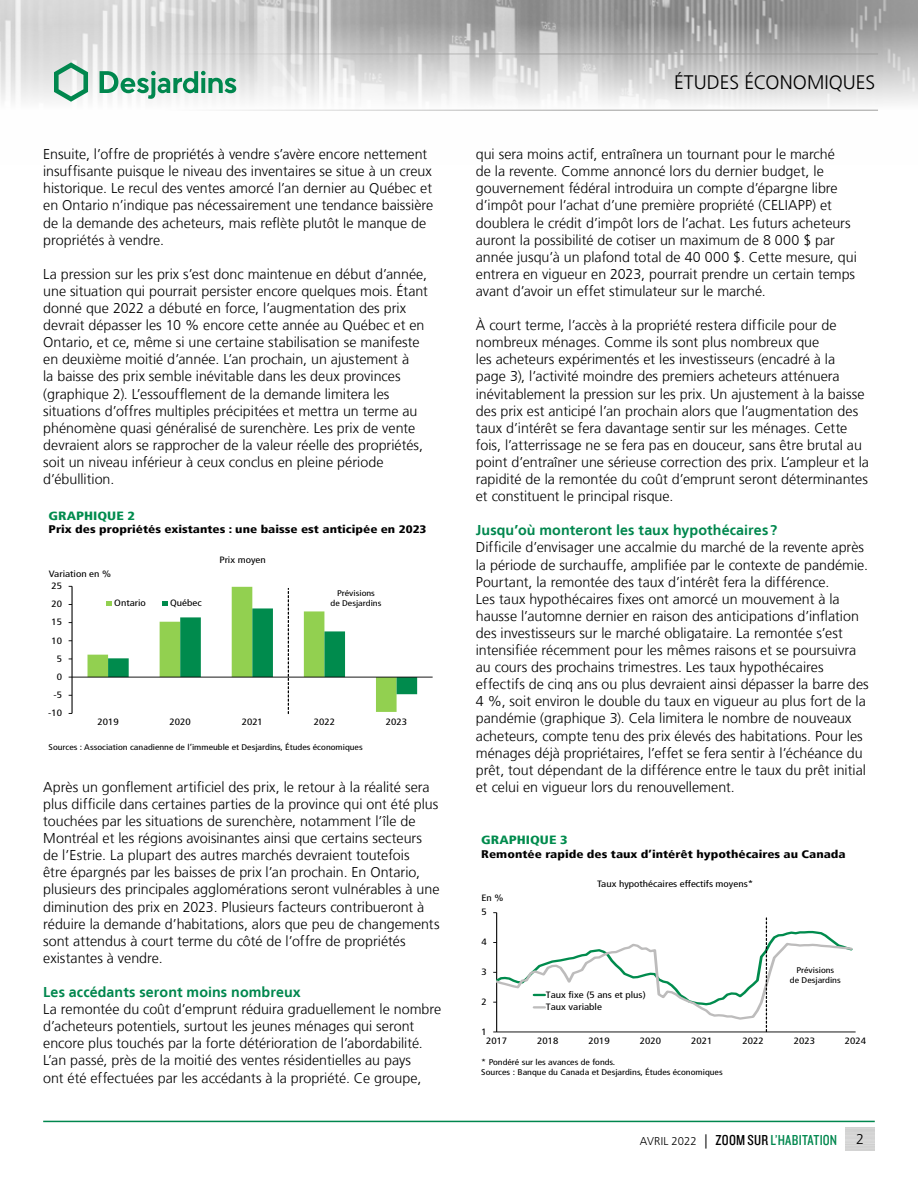
<style>
.page{position:relative;width:918px;height:1188px;background:#fff}
.page>*{position:absolute;margin:0;border:0;box-sizing:border-box;transform-origin:0 0}
.t1{font:300 19.5px "Frutiger LT";color:#000}
.t2{font:15px "Knockout 29 Junior Ltweight";letter-spacing:.01em;color:#00874e}
.t3{font:300 14.25px/17.1px "Frutiger LT";color:#000}
.t4{font:700 14.25px "Frutiger LT";letter-spacing:.005em;color:#00874e}
.t5{font:900 condensed 12px "Frutiger LT";color:#008b4d;scale:1.2 1}
.t6{font:900 condensed 11.1px "Frutiger LT";color:#000;scale:1.2 1}
.t7{font:condensed 9.15px/12.5px "Frutiger LT";color:#000;scale:1.2 1}
.t8{font:condensed 8.25px/9.9px "Frutiger LT";color:#000;text-align:center;scale:1.2 1}
.s1{font-family:"Frutiger LT";font-weight:300;font-size:11.25px;color:#000}
.s2{font-family:"Frutiger LT";font-weight:300;font-size:14.25px;color:#000}
.s3{color:#000}
</style>
<div class="page">
<img style="left:0;top:0;width:918px;height:110px">
<hr style="left:0;top:54px;width:878px;height:1px;background:#9d9d9c">
<hr style="left:0;top:110px;width:878px;height:1px;background:#9d9d9c">
<svg style="left:54px;top:62px;width:34px;height:40px"></svg>
<svg style="left:100px;top:71px;width:136px;height:28px"></svg>
<hr style="left:43px;top:1121px;width:832px;height:1px;background:#00874e">
<hr style="left:72px;top:586px;width:1px;height:127px;background:#000">
<hr style="left:72px;top:677px;width:361px;height:1px;background:#000">
<svg style="left:88px;top:587px;width:329px;height:127px"></svg>
<hr style="left:497px;top:1032px;width:359px;height:1px;background:#000">
<svg style="left:493px;top:912px;width:362px;height:121px"></svg>
<p class="t3" style="left:43px;top:146px;width:392px">Ensuite, l’offre de propriétés à vendre s’avère encore nettement insuffisante puisque le niveau des inventaires se situe à un creux historique. Le recul des ventes amorcé l’an dernier au Québec et en Ontario n’indique pas nécessairement une tendance baissière de la demande des acheteurs, mais reflète plutôt le manque de propriétés à vendre.</p>
<p class="t3" style="left:43px;top:266px;width:386px">La pression sur les prix s’est donc maintenue en début d’année, une situation qui pourrait persister encore quelques mois. Étant donné que 2022 a débuté en force, l’augmentation des prix devrait dépasser les 10 % encore cette année au Québec et en Ontario, et ce, même si une certaine stabilisation se manifeste en deuxième moitié d’année. L’an prochain, un ajustement à<br>la baisse des prix semble inévitable dans les deux provinces (graphique 2). L’essoufflement de la demande limitera les situations d’offres multiples précipitées et mettra un terme au phénomène quasi généralisé de surenchère. Les prix de vente devraient alors se rapprocher de la valeur réelle des propriétés, soit un niveau inférieur à ceux conclus en pleine période d’ébullition.</p>
<p class="t5" style="left:49px;top:509px;width:74px">GRAPHIQUE 2</p>
<p class="t6" style="left:49px;top:523px;width:316px">Prix des propriétés existantes : une baisse est anticipée en 2023</p>
<p class="t7" style="left:49px;top:567px;width:54px">Variation en %</p>
<p class="t7" style="left:219px;top:554px;width:40px">Prix moyen</p>
<p class="t7" style="left:51px;top:580px;width:10px">25</p>
<p class="t7" style="left:51px;top:598px;width:10px">20</p>
<p class="t7" style="left:51px;top:616px;width:10px">15</p>
<p class="t7" style="left:51px;top:634px;width:10px">10</p>
<p class="t7" style="left:57px;top:652px;width:6px">5</p>
<p class="t7" style="left:57px;top:671px;width:6px">0</p>
<p class="t7" style="left:53px;top:689px;width:9px">-5</p>
<p class="t7" style="left:48px;top:707px;width:13px">-10</p>
<p class="t7" style="left:114px;top:597px;width:28px">Ontario</p>
<p class="t7" style="left:170px;top:597px;width:28px">Québec</p>
<p class="t8" style="left:331px;top:588px;width:44px">Prévisions<br>de Desjardins</p>
<p class="t7" style="left:97px;top:716px;width:19px">2019</p>
<p class="t7" style="left:170px;top:716px;width:19px">2020</p>
<p class="t7" style="left:242px;top:716px;width:19px">2021</p>
<p class="t7" style="left:314px;top:716px;width:19px">2022</p>
<p class="t7" style="left:386px;top:716px;width:19px">2023</p>
<p class="t8" style="left:49px;top:743px;width:263px">Sources : Association canadienne de l’immeuble et Desjardins, Études économiques</p>
<p class="t3" style="left:43px;top:779px;width:398px">Après un gonflement artificiel des prix, le retour à la réalité sera plus difficile dans certaines parties de la province qui ont été plus touchées par les situations de surenchère, notamment l’île de Montréal et les régions avoisinantes ainsi que certains secteurs de l’Estrie. La plupart des autres marchés devraient toutefois<br>être épargnés par les baisses de prix l’an prochain. En Ontario, plusieurs des principales agglomérations seront vulnérables à une diminution des prix en 2023. Plusieurs facteurs contribueront à réduire la demande d’habitations, alors que peu de changements sont attendus à court terme du côté de l’offre de propriétés existantes à vendre.</p>
<p class="t4" style="left:43px;top:984px;width:259px">Les accédants seront moins nombreux</p>
<p class="t3" style="left:43px;top:1001px;width:400px">La remontée du coût d’emprunt réduira graduellement le nombre d’acheteurs potentiels, surtout les jeunes ménages qui seront encore plus touchés par la forte détérioration de l’abordabilité.<br>L’an passé, près de la moitié des ventes résidentielles au pays<br>ont été effectuées par les accédants à la propriété. Ce groupe,</p>
<h1 class="t1" style="left:674px;top:72px;width:203px">ÉTUDES ÉCONOMIQUES</h1>
<p class="t3" style="left:476px;top:146px;width:382px">qui sera moins actif, entraînera un tournant pour le marché<br>de la revente. Comme annoncé lors du dernier budget, le gouvernement fédéral introduira un compte d’épargne libre d’impôt pour l’achat d’une première propriété (CELIAPP) et doublera le crédit d’impôt lors de l’achat. Les futurs acheteurs auront la possibilité de cotiser un maximum de 8 000 $ par année jusqu’à un plafond total de 40 000 $. Cette mesure, qui entrera en vigueur en 2023, pourrait prendre un certain temps avant d’avoir un effet stimulateur sur le marché.</p>
<p class="t3" style="left:476px;top:317px;width:395px">À court terme, l’accès à la propriété restera difficile pour de nombreux ménages. Comme ils sont plus nombreux que<br>les acheteurs expérimentés et les investisseurs (encadré à la page 3), l’activité moindre des premiers acheteurs atténuera inévitablement la pression sur les prix. Un ajustement à la baisse des prix est anticipé l’an prochain alors que l’augmentation des taux d’intérêt se fera davantage sentir sur les ménages. Cette fois, l’atterrissage ne se fera pas en douceur, sans être brutal au point d’entraîner une sérieuse correction des prix. L’ampleur et la rapidité de la remontée du coût d’emprunt seront déterminantes et constituent le principal risque.</p>
<p class="t4" style="left:476px;top:522px;width:303px">Jusqu’où monteront les taux hypothécaires ?</p>
<p class="t3" style="left:476px;top:539px;width:394px">Difficile d’envisager une accalmie du marché de la revente après la période de surchauffe, amplifiée par le contexte de pandémie.<br>Pourtant, la remontée des taux d’intérêt fera la différence.<br>Les taux hypothécaires fixes ont amorcé un mouvement à la hausse l’automne dernier en raison des anticipations d’inflation des investisseurs sur le marché obligataire. La remontée s’est intensifiée récemment pour les mêmes raisons et se poursuivra au cours des prochains trimestres. Les taux hypothécaires effectifs de cinq ans ou plus devraient ainsi dépasser la barre des 4 %, soit environ le double du taux en vigueur au plus fort de la pandémie (graphique 3). Cela limitera le nombre de nouveaux acheteurs, compte tenu des prix élevés des habitations. Pour les ménages déjà propriétaires, l’effet se fera sentir à l’échéance du prêt, tout dépendant de la différence entre le taux du prêt initial et celui en vigueur lors du renouvellement.</p>
<p class="t5" style="left:481px;top:833px;width:74px">GRAPHIQUE 3</p>
<p class="t6" style="left:481px;top:847px;width:305px">Remontée rapide des taux d’intérêt hypothécaires au Canada</p>
<p class="t7" style="left:481px;top:892px;width:20px">En %</p>
<p class="t7" style="left:481px;top:906px;width:6px">5</p>
<p class="t7" style="left:481px;top:936px;width:6px">4</p>
<p class="t7" style="left:481px;top:966px;width:6px">3</p>
<p class="t7" style="left:481px;top:996px;width:6px">2</p>
<p class="t7" style="left:481px;top:1025px;width:6px">1</p>
<p class="t7" style="left:597px;top:878px;width:132px">Taux hypothécaires effectifs moyens*</p>
<p class="t7" style="left:546px;top:988px;width:85px">Taux fixe (5 ans et plus)<br>Taux variable</p>
<p class="t8" style="left:790px;top:965px;width:44px">Prévisions<br>de Desjardins</p>
<p class="t7" style="left:486px;top:1034px;width:19px">2017</p>
<p class="t7" style="left:537px;top:1034px;width:19px">2018</p>
<p class="t7" style="left:589px;top:1034px;width:19px">2019</p>
<p class="t7" style="left:640px;top:1034px;width:19px">2020</p>
<p class="t7" style="left:691px;top:1034px;width:19px">2021</p>
<p class="t7" style="left:742px;top:1034px;width:19px">2022</p>
<p class="t7" style="left:794px;top:1034px;width:19px">2023</p>
<p class="t7" style="left:845px;top:1034px;width:19px">2024</p>
<p class="t8" style="left:481px;top:1057px;width:203px;text-align:left">* Pondéré sur les avances de fonds.<br>Sources : Banque du Canada et Desjardins, Études économiques</p>
<p class="t2" style="left:640px;top:1130px;width:199px"><span class="s1">AVRIL 2022</span> <span class="s2">|</span> <span class="s3">ZOOM SUR</span> L’HABITATION</p>
<p class="t3" style="left:856px;top:1131px;width:9px">2</p>
</div>
